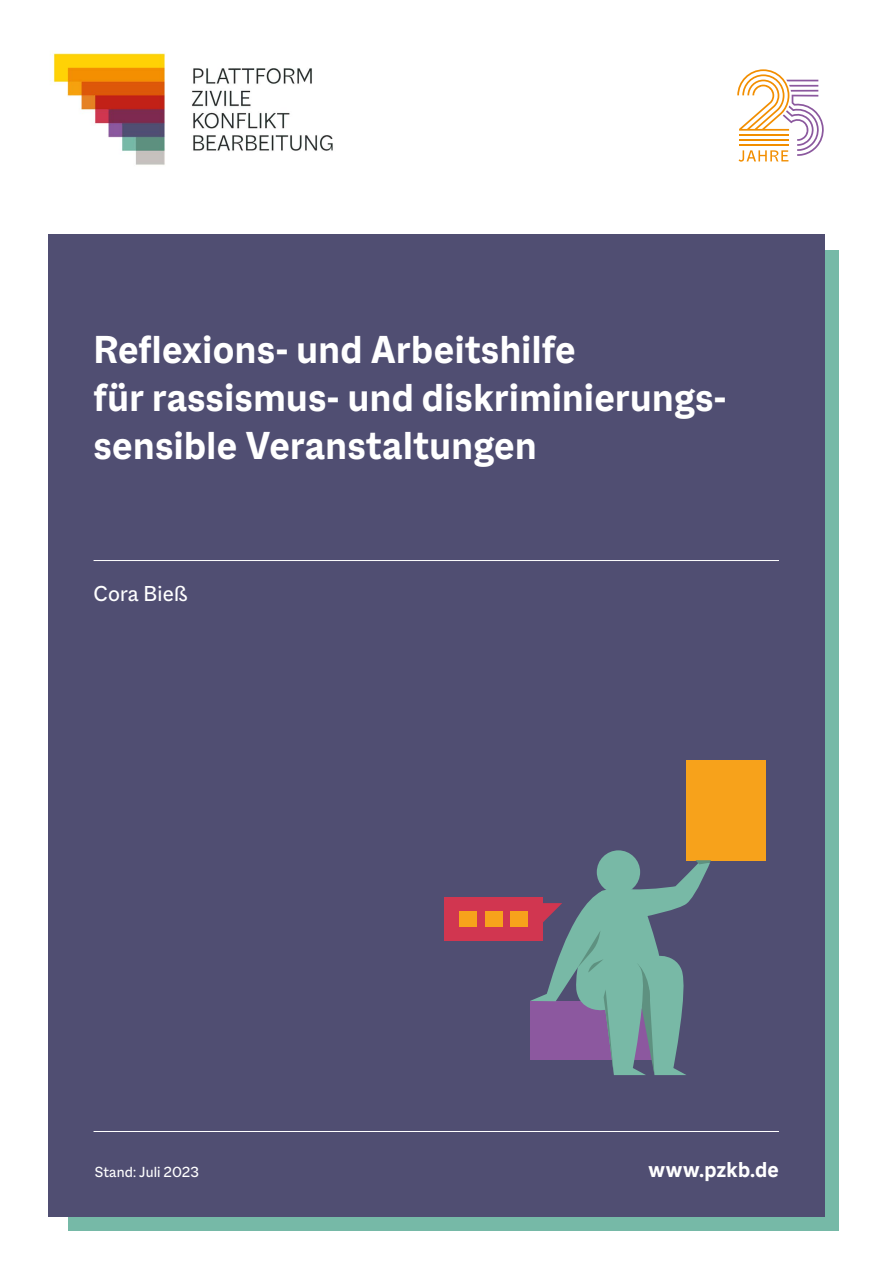
<style>
.page{position:relative;width:893px;height:1263px;background:#fff}
.page>*{position:absolute;margin:0;border:0;box-sizing:border-box;transform-origin:0 0}
.t1{font:700 42px/48px "Macklin Sans";letter-spacing:.01em;color:#fff}
.t2{font:700 23.25px "Macklin Sans";letter-spacing:.01em;color:#fff}
.t3{font:23.25px "Macklin Sans";letter-spacing:.01em;color:#fff}
.t4{font:15.75px "Macklin Sans";letter-spacing:.01em;color:#fff}
</style>
<div class="page">
<div style="left:68px;top:250px;width:771px;height:981px;background:#76b9a7"></div>
<div style="left:48px;top:234px;width:777px;height:982px;background:#504e72"></div>
<img style="left:50px;top:53px;width:283px;height:112px">
<svg style="left:737px;top:69px;width:87px;height:93px"></svg>
<hr style="left:94px;top:1131px;width:685px;height:1px;background:#fff">
<hr style="left:94px;top:560px;width:685px;height:1px;background:#fff">
<div style="left:686px;top:760px;width:80px;height:100px;background:#f7a21b"></div>
<div style="left:597px;top:850px;width:43px;height:44px;background:#78b9a6;border-radius:50%"></div>
<div style="left:445px;top:896px;width:98px;height:44px;background:#d13650"></div>
<svg style="left:530px;top:860px;width:181px;height:215px"></svg>
<div style="left:459px;top:910px;width:18px;height:16px;background:#f7a21b"></div>
<div style="left:485px;top:910px;width:18px;height:16px;background:#f7a21b"></div>
<div style="left:510px;top:910px;width:18px;height:16px;background:#f7a21b"></div>
<p class="t1" style="left:94px;top:326px;width:632px">Reflexions- und Arbeitshilfe<br>für rassismus- und diskriminierungs&shy;sensible Veranstaltungen</p>
<p class="t3" style="left:94px;top:581px;width:96px">Cora Bieß</p>
<p class="t4" style="left:95px;top:1162px;width:105px">Stand: Juli 2023</p>
<p class="t2" style="left:648px;top:1155px;width:132px">www.pzkb.de</p>
</div>
